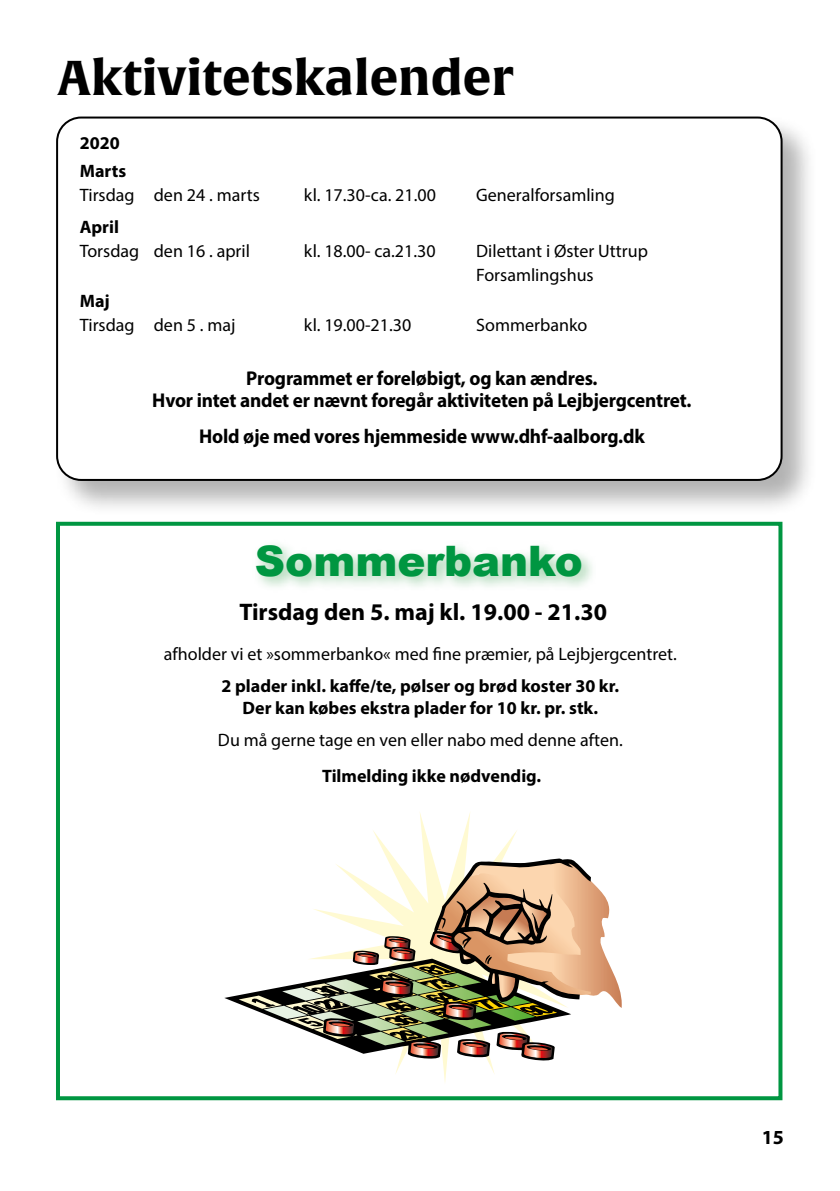
<style>
.page{position:relative;width:840px;height:1191px;background:#fff}
.page>*{position:absolute;margin:0;border:0;box-sizing:border-box;transform-origin:0 0}
.t1{font:700 48px "Alverata";color:#000}
.t2{font:900 42px "Arial";color:#009641}
.t3{font:700 24px "Myriad Pro";color:#000}
.t4{font:700 20px/22px "Myriad Pro";letter-spacing:-.01em;color:#000;text-align:center;scale:.96 1}
.t5{font:700 20px "Myriad Pro";letter-spacing:-.01em;color:#000}
.t6{font:18px/24px "Myriad Pro";color:#000}
.t7{font:700 18px/28px "Myriad Pro";color:#000}
</style>
<div class="page">
<div style="left:54px;top:115px;width:764px;height:402px;background:#000;opacity:.3"></div>
<div style="left:57px;top:118px;width:724px;height:362px;background:#fff;border-radius:24px"></div>
<div style="left:56px;top:117px;width:726px;height:364px;border:2px solid #000;border-radius:24px"></div>
<svg style="left:373px;top:813px;width:177px;height:269px"></svg>
<svg style="left:224px;top:858px;width:352px;height:146px"></svg>
<svg style="left:238px;top:862px;width:383px;height:198px"></svg>
<div style="left:252px;top:539px;width:345px;height:53px;background:#8ec89a;opacity:.75"></div>
<div style="left:56px;top:522px;width:726px;height:578px;border:4px solid #009641"></div>
<h1 class="t1" style="left:57px;top:47px;width:457px">Aktivitetskalender</h1>
<p class="t7" style="left:80px;top:129px;width:48px">2020<br>Marts</p>
<p class="t6" style="left:80px;top:183px;width:181px">Tirsdag den 24 . marts</p>
<p class="t6" style="left:304px;top:183px;width:133px">kl. 17.30-ca. 21.00</p>
<p class="t6" style="left:476px;top:183px;width:140px">Generalforsamling</p>
<p class="t7" style="left:80px;top:213px;width:41px">April</p>
<p class="t6" style="left:80px;top:239px;width:172px">Torsdag den 16 . april</p>
<p class="t6" style="left:304px;top:239px;width:133px">kl. 18.00- ca.21.30</p>
<p class="t6" style="left:476px;top:239px;width:173px">Dilettant i Øster Uttrup<br>Forsamlingshus</p>
<p class="t7" style="left:80px;top:287px;width:32px">Maj</p>
<p class="t6" style="left:80px;top:313px;width:157px">Tirsdag den 5 . maj</p>
<p class="t6" style="left:304px;top:313px;width:109px">kl. 19.00-21.30</p>
<p class="t6" style="left:476px;top:313px;width:113px">Sommerbanko</p>
<p class="t4" style="left:152px;top:367px;width:563px">Programmet er foreløbigt, og kan ændres.<br>Hvor intet andet er nævnt foregår aktiviteten på Lejbjergcentret.</p>
<p class="t4" style="left:199px;top:425px;width:465px">Hold øje med vores hjemmeside www.dhf-aalborg.dk</p>
<h2 class="t2" style="left:255px;top:530px;width:329px">Sommerbanko</h2>
<h3 class="t3" style="left:239px;top:596px;width:369px">Tirsdag den 5. maj kl. 19.00 - 21.30</h3>
<p class="t6" style="left:164px;top:641px;width:514px">afholder vi et »sommerbanko« med fine præmier, på Lejbjergcentret.</p>
<p class="t7" style="left:221px;top:674px;width:399px;line-height:22px;text-align:center">2 plader inkl. kaffe/te, pølser og brød koster 30 kr.<br>Der kan købes ekstra plader for 10 kr. pr. stk.</p>
<p class="t6" style="left:218px;top:727px;width:406px">Du må gerne tage en ven eller nabo med denne aften.</p>
<p class="t7" style="left:322px;top:761px;width:220px">Tilmelding ikke nødvendig.</p>
<p class="t5" style="left:761px;top:1123px;width:24px">15</p>
</div>
